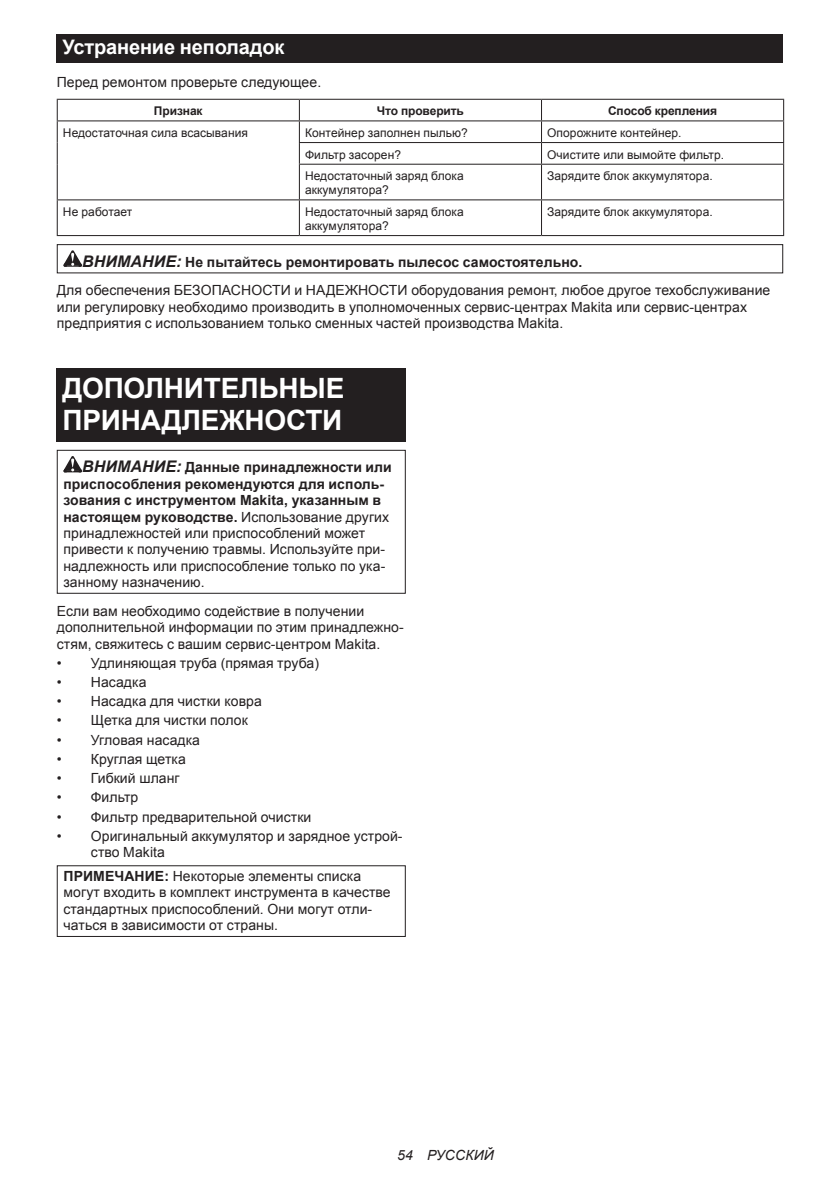
<style>
.page{position:relative;width:840px;height:1191px;background:#fff}
.page>*{position:absolute;margin:0;border:0;box-sizing:border-box;transform-origin:0 0}
.t1{font:700 28px/32.8px "Arial";letter-spacing:-.01em;color:#fff}
.t2{font:700 20px "Arial";letter-spacing:-.01em;color:#fff}
.t3{font:14px/16.4px "Arial";letter-spacing:.005em;color:#231f20}
.t4{font:italic 14px "Arial";letter-spacing:.005em;color:#231f20}
.t5{font:12px/14px "Arial";letter-spacing:.005em;color:#231f20}
.t6{font:700 12px "Arial";letter-spacing:-.01em;color:#231f20}
.s1{font-weight:700;font-style:italic;font-size:16px}
.s2{font-weight:700}
</style>
<div class="page">
<div style="left:57px;top:34px;width:725px;height:29px;background:#231f20"></div>
<hr style="left:57px;top:99px;width:242px;height:1px;background:#231f20">
<hr style="left:299px;top:99px;width:242px;height:1px;background:#231f20">
<hr style="left:541px;top:99px;width:242px;height:1px;background:#231f20">
<hr style="left:57px;top:120px;width:242px;height:1px;background:#231f20">
<hr style="left:299px;top:120px;width:242px;height:1px;background:#231f20">
<hr style="left:541px;top:120px;width:242px;height:1px;background:#231f20">
<svg style="left:57px;top:100px;width:1px;height:64px"></svg>
<hr style="left:299px;top:142px;width:242px;height:1px;background:#231f20">
<svg style="left:299px;top:100px;width:1px;height:64px"></svg>
<hr style="left:541px;top:142px;width:242px;height:1px;background:#231f20">
<hr style="left:57px;top:164px;width:1px;height:35px;background:#231f20">
<hr style="left:299px;top:164px;width:242px;height:1px;background:#231f20">
<hr style="left:299px;top:165px;width:1px;height:34px;background:#231f20">
<hr style="left:541px;top:164px;width:242px;height:1px;background:#231f20">
<hr style="left:540px;top:165px;width:1px;height:34px;background:#231f20">
<hr style="left:782px;top:165px;width:1px;height:34px;background:#231f20">
<hr style="left:57px;top:199px;width:242px;height:1px;background:#231f20">
<hr style="left:57px;top:200px;width:1px;height:35px;background:#231f20">
<hr style="left:299px;top:199px;width:242px;height:1px;background:#231f20">
<hr style="left:299px;top:200px;width:1px;height:35px;background:#231f20">
<hr style="left:541px;top:199px;width:242px;height:1px;background:#231f20">
<hr style="left:540px;top:200px;width:1px;height:35px;background:#231f20">
<hr style="left:782px;top:200px;width:1px;height:35px;background:#231f20">
<hr style="left:57px;top:235px;width:242px;height:1px;background:#231f20">
<hr style="left:299px;top:235px;width:242px;height:1px;background:#231f20">
<hr style="left:541px;top:235px;width:242px;height:1px;background:#231f20">
<svg style="left:63px;top:250px;width:19px;height:17px"></svg>
<div style="left:57px;top:244px;width:725px;height:29px;border:1px solid #231f20"></div>
<div style="left:57px;top:368px;width:348px;height:74px;background:#231f20"></div>
<svg style="left:63px;top:456px;width:19px;height:16px"></svg>
<div style="left:57px;top:450px;width:348px;height:144px;border:1px solid #231f20"></div>
<div style="left:57px;top:865px;width:348px;height:72px;border:1px solid #231f20"></div>
<h2 class="t2" style="left:62px;top:34px;width:223px">Устранение неполадок</h2>
<p class="t3" style="left:57px;top:74px;width:266px">Перед ремонтом проверьте следующее.</p>
<p class="t6" style="left:154px;top:103px;width:50px">Признак</p>
<p class="t6" style="left:376px;top:103px;width:89px">Что проверить</p>
<p class="t6" style="left:607px;top:103px;width:111px">Способ крепления</p>
<p class="t5" style="left:63px;top:126px;width:186px">Недостаточная сила всасывания</p>
<p class="t5" style="left:305px;top:126px;width:164px">Контейнер заполнен пылью?</p>
<p class="t5" style="left:547px;top:126px;width:136px">Опорожните контейнер.</p>
<p class="t5" style="left:305px;top:147px;width:97px">Фильтр засорен?</p>
<p class="t5" style="left:547px;top:147px;width:178px">Очистите или вымойте фильтр.</p>
<p class="t5" style="left:305px;top:169px;width:160px">Недостаточный заряд блока аккумулятора?</p>
<p class="t5" style="left:547px;top:169px;width:167px">Зарядите блок аккумулятора.</p>
<p class="t5" style="left:63px;top:205px;width:71px">Не работает</p>
<p class="t5" style="left:305px;top:205px;width:160px">Недостаточный заряд блока аккумулятора?</p>
<p class="t5" style="left:547px;top:205px;width:167px">Зарядите блок аккумулятора.</p>
<p class="t3" style="left:57px;top:247px;width:714px;line-height:28.8px;text-indent:25px"><span class="s1">ВНИМАНИЕ:</span> <span class="s2">Не пытайтесь ремонтировать пылесос самостоятельно.<br></span>Для обеспечения БЕЗОПАСНОСТИ и НАДЕЖНОСТИ оборудования ремонт, любое другое техобслуживание</p>
<p class="t3" style="left:57px;top:299px;width:691px">или регулировку необходимо производить в уполномоченных сервис-центрах Makita или сервис-центрах предприятия с использованием только сменных частей производства Makita.</p>
<h1 class="t1" style="left:62px;top:372px;width:283px">ДОПОЛНИТЕЛЬНЫЕ<br>ПРИНАДЛЕЖНОСТИ</h1>
<p class="t3" style="left:63px;top:459px;width:330px;text-indent:19px"><span class="s1">ВНИМАНИЕ:</span> <span class="s2">Данные принадлежности или приспособления рекомендуются для исполь&shy;зования с инструментом Makita, указанным в настоящем руководстве.</span> Использование других принадлежностей или приспособлений может привести к получению травмы. Используйте при&shy;надлежность или приспособление только по ука&shy;занному назначению.</p>
<p class="t3" style="left:57px;top:603px;width:348px">Если вам необходимо содействие в получении дополнительной информации по этим принадлежно&shy;стям, свяжитесь с вашим сервис-центром Makita.</p>
<p class="t3" style="left:57px;top:655px;width:264px">• Удлиняющая труба (прямая труба)</p>
<p class="t3" style="left:57px;top:674px;width:91px">• Насадка</p>
<p class="t3" style="left:57px;top:693px;width:206px">• Насадка для чистки ковра</p>
<p class="t3" style="left:57px;top:712px;width:192px">• Щетка для чистки полок</p>
<p class="t3" style="left:57px;top:731px;width:145px">• Угловая насадка</p>
<p class="t3" style="left:57px;top:751px;width:130px">• Круглая щетка</p>
<p class="t3" style="left:57px;top:770px;width:124px">• Гибкий шланг</p>
<p class="t3" style="left:57px;top:789px;width:83px">• Фильтр</p>
<p class="t3" style="left:57px;top:808px;width:256px">• Фильтр предварительной очистки</p>
<p class="t3" style="left:91px;top:827px;width:313px;text-indent:-34px">• Оригинальный аккумулятор и зарядное устрой&shy;ство Makita</p>
<p class="t3" style="left:63px;top:868px;width:328px"><span class="s2">ПРИМЕЧАНИЕ:</span> Некоторые элементы списка могут входить в комплект инструмента в качестве стандартных приспособлений. Они могут отли&shy;чаться в зависимости от страны.</p>
<p class="t4" style="left:397px;top:1146px;width:98px">54 РУССКИЙ</p>
</div>
